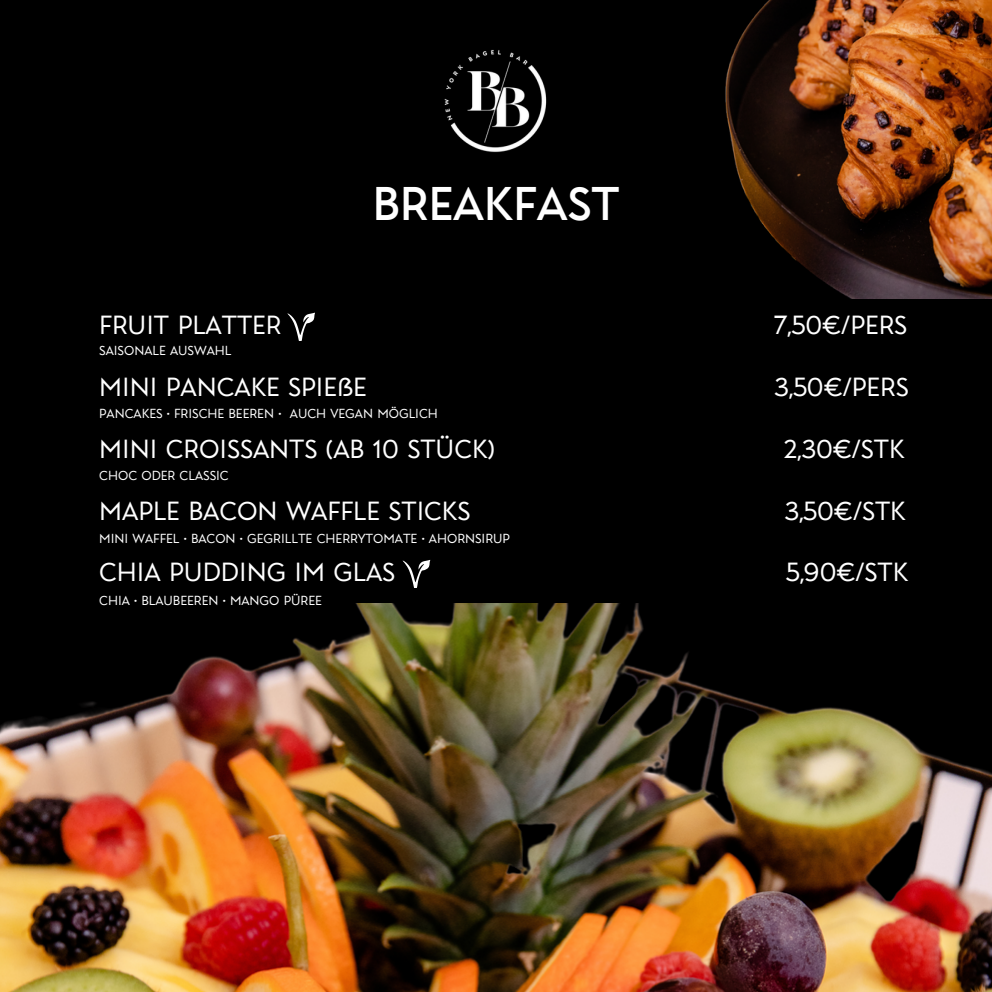
<style>
.page{position:relative;width:992px;height:992px;background:#000}
.page>*{position:absolute;margin:0;border:0;box-sizing:border-box;transform-origin:0 0}
.t1{font:300 45px "Garnet Capitals";color:#fff}
.t2{font:100 25px "Garnet Capitals";color:#fff}
.t3{font:100 12.5px "Garnet Capitals";color:#fff}
</style>
<div class="page">
<img style="left:444px;top:50px;width:103px;height:103px">
<img style="left:0;top:604px;width:992px;height:388px">
<img style="left:725px;top:0;width:267px;height:298px">
<svg style="left:287px;top:313px;width:28px;height:28px"></svg>
<svg style="left:402px;top:560px;width:28px;height:28px"></svg>
<h2 class="t1" style="left:373px;top:183px;width:248px">BREAKFAST</h2>
<p class="t2" style="left:99px;top:313px;width:184px">FRUIT PLATTER</p>
<p class="t2" style="left:774px;top:313px;width:134px">7,50€/PERS</p>
<p class="t3" style="left:99px;top:345px;width:134px">SAISONALE AUSWAHL</p>
<p class="t2" style="left:99px;top:375px;width:269px">MINI PANCAKE SPIEßE</p>
<p class="t2" style="left:775px;top:375px;width:136px">3,50€/PERS</p>
<p class="t2" style="left:99px;top:437px;width:397px">MINI CROISSANTS (AB 10 STÜCK)</p>
<p class="t2" style="left:784px;top:437px;width:122px">2,30€/STK</p>
<p class="t3" style="left:99px;top:407px;width:340px">PANCAKES • FRISCHE BEEREN • AUCH VEGAN MÖGLICH</p>
<p class="t3" style="left:99px;top:470px;width:131px">CHOC ODER CLASSIC</p>
<p class="t2" style="left:99px;top:499px;width:373px">MAPLE BACON WAFFLE STICKS</p>
<p class="t2" style="left:785px;top:499px;width:122px">3,50€/STK</p>
<p class="t3" style="left:99px;top:532px;width:412px">MINI WAFFEL • BACON • GEGRILLTE CHERRYTOMATE • AHORNSIRUP</p>
<p class="t2" style="left:99px;top:561px;width:298px">CHIA PUDDING IM GLAS</p>
<p class="t2" style="left:786px;top:561px;width:124px">5,90€/STK</p>
<p class="t3" style="left:99px;top:595px;width:224px">CHIA • BLAUBEEREN • MANGO PÜREE</p>
</div>
